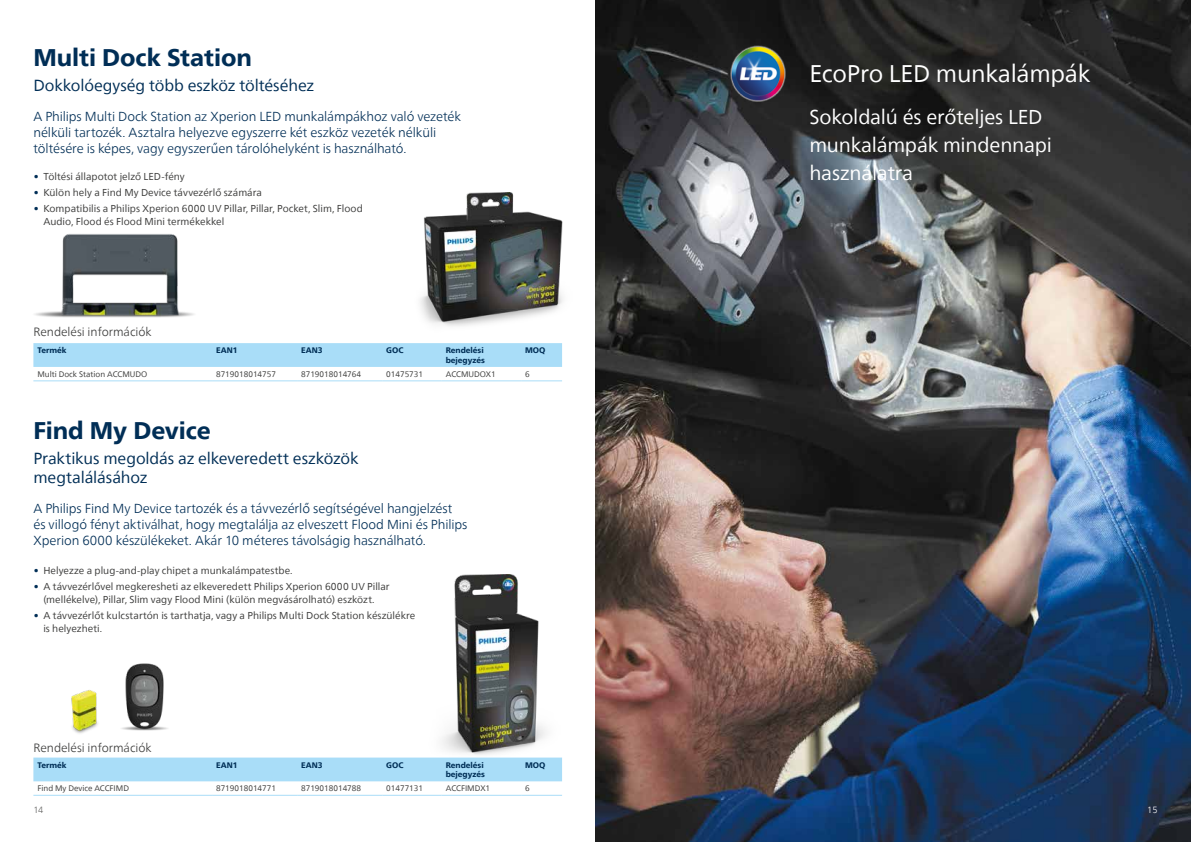
<style>
.page{position:relative;width:1191px;height:842px;background:#fff}
.page>*{position:absolute;margin:0;border:0;box-sizing:border-box;transform-origin:0 0}
.t1{font:800 24px "Neue Frutiger World";letter-spacing:-.005em;color:#002e56}
.t2{font:24px "Neue Frutiger World";letter-spacing:-.015em;color:#fff}
.t3{font:20px/28px "Neue Frutiger World";letter-spacing:-.01em;color:#fff}
.t4{font:16px/19.2px "Neue Frutiger World";letter-spacing:-.005em;color:#002e56}
.t5{font:300 13px/16px "Neue Frutiger World";letter-spacing:-.01em;color:#002e56}
.t6{font:300 12px "Neue Frutiger World";color:#3b3b3a}
.t7{font:10px/13px "Neue Frutiger World";color:#3b3b3a}
.t8{font:300 9px "Neue Frutiger World";color:#636362}
.t9{font:300 9px "Neue Frutiger World";color:#fff}
.t10{font:8px "Neue Frutiger World";color:#3b3b3a}
.t11{font:800 8px/9.6px "Neue Frutiger World";color:#002e56}
.s1{color:#002e56}
</style>
<div class="page">
<img style="left:595px;top:0;width:596px;height:842px">
<img style="left:34px;top:234px;width:160px;height:84px">
<img style="left:420px;top:193px;width:143px;height:133px">
<img style="left:71px;top:663px;width:97px;height:71px">
<img style="left:442px;top:575px;width:104px;height:180px">
<div style="left:33px;top:757px;width:529px;height:24px;background:#a9ddf8"></div>
<hr style="left:33px;top:795px;width:179px;height:1px;background:#a9ddf8">
<hr style="left:212px;top:795px;width:85px;height:1px;background:#a9ddf8">
<hr style="left:297px;top:795px;width:85px;height:1px;background:#a9ddf8">
<hr style="left:382px;top:795px;width:60px;height:1px;background:#a9ddf8">
<hr style="left:442px;top:795px;width:79px;height:1px;background:#a9ddf8">
<hr style="left:521px;top:795px;width:41px;height:1px;background:#a9ddf8">
<div style="left:33px;top:343px;width:529px;height:24px;background:#a9ddf8"></div>
<hr style="left:33px;top:381px;width:179px;height:1px;background:#a9ddf8">
<hr style="left:212px;top:381px;width:85px;height:1px;background:#a9ddf8">
<hr style="left:297px;top:381px;width:85px;height:1px;background:#a9ddf8">
<hr style="left:382px;top:381px;width:60px;height:1px;background:#a9ddf8">
<hr style="left:442px;top:381px;width:79px;height:1px;background:#a9ddf8">
<hr style="left:521px;top:381px;width:41px;height:1px;background:#a9ddf8">
<img style="left:719px;top:35px;width:77px;height:77px;border-radius:39px">
<h1 class="t1" style="left:33px;top:43px;width:220px">Multi Dock Station</h1>
<h3 class="t4" style="left:33px;top:76px;width:282px">Dokkolóegység több eszköz töltéséhez</h3>
<h3 class="t5" style="left:33px;top:108px;width:429px">A Philips Multi Dock Station az Xperion LED munkalámpákhoz való vezeték nélküli tartozék. Asztalra helyezve egyszerre két eszköz vezeték nélküli töltésére is képes, vagy egyszerűen tárolóhelyként is használható.</h3>
<p class="t7" style="left:33px;top:170px;width:153px"><span class="s1">•</span> Töltési állapotot jelző LED-fény</p>
<p class="t7" style="left:33px;top:186px;width:230px"><span class="s1">•</span> Külön hely a Find My Device távvezérlő számára</p>
<p class="t7" style="left:43px;top:202px;width:321px;text-indent:-10px"><span class="s1">•</span> Kompatibilis a Philips Xperion 6000 UV Pillar, Pillar, Pocket, Slim, Flood<br>Audio, Flood és Flood Mini termékekkel</p>
<p class="t6" style="left:33px;top:323px;width:120px">Rendelési információk</p>
<p class="t11" style="left:37px;top:346px;width:31px">Termék</p>
<p class="t11" style="left:216px;top:346px;width:23px">EAN1</p>
<p class="t11" style="left:301px;top:346px;width:23px">EAN3</p>
<p class="t11" style="left:386px;top:346px;width:19px">GOC</p>
<p class="t11" style="left:446px;top:346px;width:41px">Rendelési bejegyzés</p>
<p class="t11" style="left:525px;top:346px;width:22px">MOQ</p>
<p class="t10" style="left:37px;top:368px;width:112px">Multi Dock Station ACCMUDO</p>
<p class="t10" style="left:216px;top:368px;width:62px">8719018014757</p>
<p class="t10" style="left:301px;top:368px;width:62px">8719018014764</p>
<p class="t10" style="left:386px;top:368px;width:38px">01475731</p>
<p class="t10" style="left:446px;top:368px;width:52px">ACCMUDOX1</p>
<p class="t10" style="left:525px;top:368px;width:6px">6</p>
<h1 class="t1" style="left:33px;top:416px;width:179px">Find My Device</h1>
<h3 class="t4" style="left:33px;top:449px;width:326px">Praktikus megoldás az elkeveredett eszközök megtalálásához</h3>
<h3 class="t5" style="left:33px;top:501px;width:435px">A Philips Find My Device tartozék és a távvezérlő segítségével hangjelzést és villogó fényt aktiválhat, hogy megtalálja az elveszett Flood Mini és Philips<br>Xperion 6000 készülékeket. Akár 10 méteres távolságig használható.</h3>
<p class="t7" style="left:33px;top:564px;width:261px"><span class="s1">•</span> Helyezze a plug-and-play chipet a munkalámpatestbe.</p>
<p class="t7" style="left:33px;top:580px;width:358px;text-align:center"><span class="s1">•</span> A távvezérlővel megkeresheti az elkeveredett Philips Xperion 6000 UV Pillar (mellékelve), Pillar, Slim vagy Flood Mini (külön megvásárolható) eszközt.</p>
<p class="t7" style="left:43px;top:609px;width:373px;text-indent:-10px"><span class="s1">•</span> A távvezérlőt kulcstartón is tarthatja, vagy a Philips Multi Dock Station készülékre is helyezheti.</p>
<p class="t6" style="left:33px;top:738px;width:120px">Rendelési információk</p>
<p class="t11" style="left:37px;top:760px;width:31px">Termék</p>
<p class="t11" style="left:216px;top:760px;width:23px">EAN1</p>
<p class="t11" style="left:301px;top:760px;width:23px">EAN3</p>
<p class="t11" style="left:386px;top:760px;width:19px">GOC</p>
<p class="t11" style="left:446px;top:760px;width:41px">Rendelési bejegyzés</p>
<p class="t11" style="left:525px;top:760px;width:22px">MOQ</p>
<p class="t10" style="left:37px;top:782px;width:93px">Find My Device ACCFIMD</p>
<p class="t10" style="left:216px;top:782px;width:62px">8719018014771</p>
<p class="t10" style="left:301px;top:782px;width:62px">8719018014788</p>
<p class="t10" style="left:386px;top:782px;width:38px">01477131</p>
<p class="t10" style="left:446px;top:782px;width:46px">ACCFIMDX1</p>
<p class="t10" style="left:525px;top:782px;width:6px">6</p>
<h1 class="t2" style="left:809px;top:54px;width:282px">EcoPro LED munkalámpák</h1>
<h2 class="t3" style="left:809px;top:103px;width:244px">Sokoldalú és erőteljes LED munkalámpák mindennapi használatra</h2>
<p class="t8" style="left:33px;top:803px;width:11px">14</p>
<p class="t9" style="left:1147px;top:803px;width:12px">15</p>
</div>
